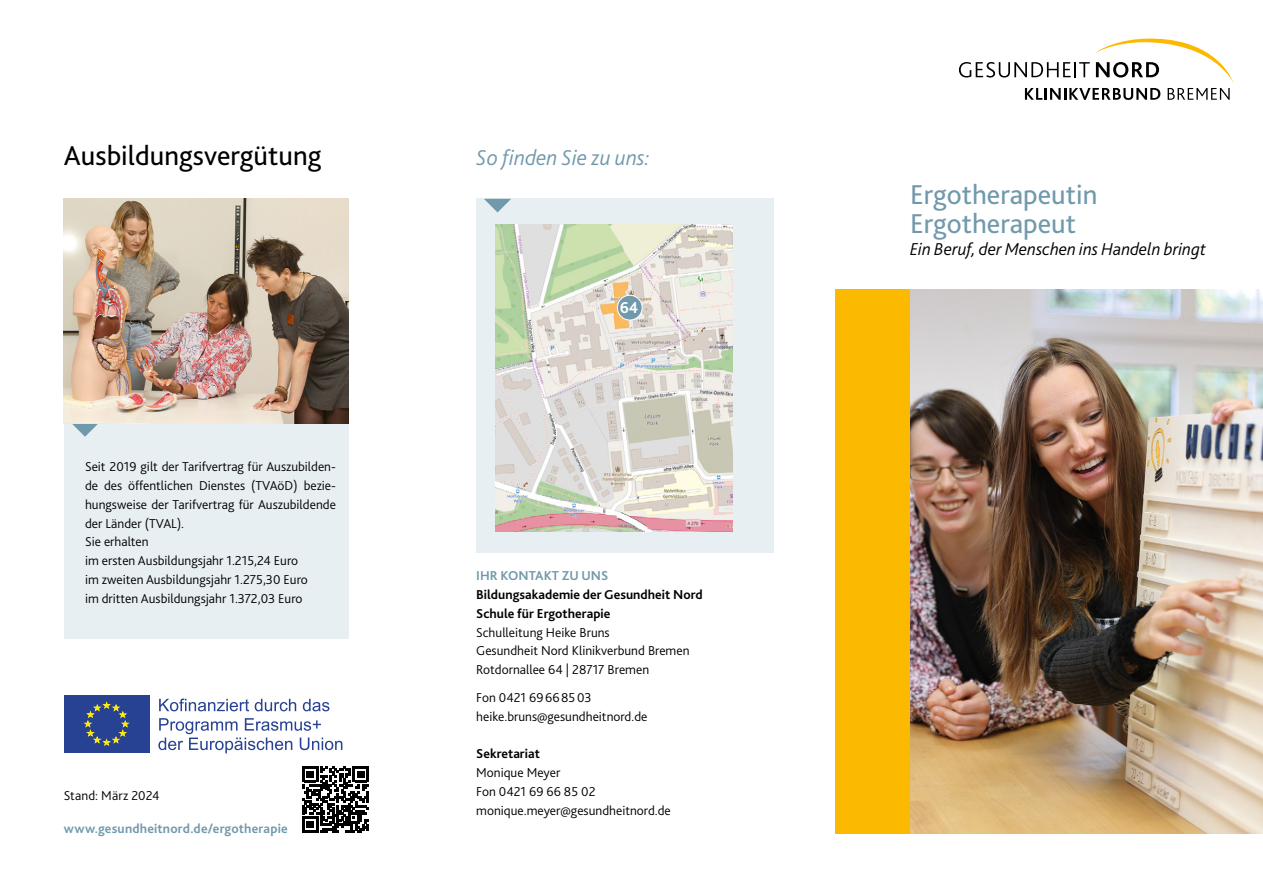
<style>
.page{position:relative;width:1263px;height:893px;background:#fff}
.page>*{position:absolute;margin:0;border:0;box-sizing:border-box;transform-origin:0 0}
.t1{font:28.5px/28.2px "Bliss 2";color:#7199ac}
.t2{font:28.5px "Bliss 2";color:#000}
.t3{font:italic 300 22.5px "Bliss 2";color:#7199ac}
.t4{font:italic 300 18px "Bliss 2";color:#000}
.t5{font:700 16.5px "Bliss 2";color:#fff}
.t6{font:300 13.5px/18.8px "Bliss 2";color:#000}
.t7{font:700 13.5px/18.8px "Bliss 2";color:#000}
.t8{font:700 13.5px "Bliss 2";letter-spacing:.01em;color:#7199ac}
</style>
<div class="page">
<div style="left:836px;top:289px;width:74px;height:544px;background:#fbba00"></div>
<img style="left:910px;top:289px;width:353px;height:544px">
<svg style="left:959px;top:38px;width:274px;height:62px"></svg>
<div style="left:476px;top:199px;width:298px;height:354px;background:#e8eff3"></div>
<svg style="left:484px;top:199px;width:27px;height:13px"></svg>
<img style="left:495px;top:224px;width:237px;height:307px">
<svg style="left:302px;top:766px;width:67px;height:67px"></svg>
<div style="left:64px;top:423px;width:285px;height:215px;background:#e8eff3"></div>
<svg style="left:71px;top:423px;width:28px;height:14px"></svg>
<div style="left:617px;top:295px;width:25px;height:25px;background:#7199ac;border-radius:50%"></div>
<div style="left:617px;top:295px;width:25px;height:25px;border:1px solid #fff;border-radius:50%"></div>
<img style="left:64px;top:199px;width:285px;height:224px">
<div style="left:64px;top:695px;width:86px;height:58px;background:#274193"></div>
<svg style="left:84px;top:701px;width:45px;height:45px"></svg>
<svg style="left:159px;top:699px;width:90px;height:12px"></svg>
<svg style="left:255px;top:699px;width:41px;height:12px"></svg>
<svg style="left:303px;top:699px;width:26px;height:12px"></svg>
<svg style="left:158px;top:718px;width:184px;height:35px"></svg>
<h1 class="t2" style="left:64px;top:137px;width:259px">Ausbildungsvergütung</h1>
<h2 class="t3" style="left:476px;top:143px;width:175px">So finden Sie zu uns:</h2>
<p class="t6" style="left:85px;top:457px;width:252px">Seit 2019 gilt der Tarifvertrag für Auszubilden&shy;de des öffentlichen Dienstes (TVAöD) bezie&shy;hungsweise der Tarifvertrag für Auszubildende der Länder (TVAL).<br>Sie erhalten<br>im ersten Ausbildungsjahr 1.215,24 Euro<br>im zweiten Ausbildungsjahr 1.275,30 Euro<br>im dritten Ausbildungsjahr 1.372,03 Euro</p>
<p class="t6" style="left:64px;top:785px;width:97px">Stand: März 2024</p>
<p class="t8" style="left:64px;top:820px;width:225px">www.gesundheitnord.de/ergotherapie</p>
<p class="t5" style="left:620px;top:297px;width:20px">64</p>
<p class="t8" style="left:476px;top:567px;width:134px">IHR KONTAKT ZU UNS</p>
<p class="t7" style="left:476px;top:585px;width:228px">Bildungsakademie der Gesundheit Nord<br>Schule für Ergotherapie</p>
<p class="t6" style="left:476px;top:622px;width:215px">Schulleitung Heike Bruns<br>Gesundheit Nord Klinikverbund Bremen<br>Rotdornallee 64 | 28717 Bremen</p>
<p class="t6" style="left:476px;top:688px;width:173px">Fon 0421 69668503 heike.bruns@gesundheitnord.de</p>
<p class="t7" style="left:476px;top:744px;width:65px">Sekretariat</p>
<p class="t6" style="left:476px;top:763px;width:196px">Monique Meyer<br>Fon 0421 69 66 85 02 monique.meyer@gesundheitnord.de</p>
<h1 class="t1" style="left:910px;top:180px;width:189px">Ergotherapeutin<br>Ergotherapeut</h1>
<h3 class="t4" style="left:910px;top:238px;width:297px">Ein Beruf, der Menschen ins Handeln bringt</h3>
</div>
